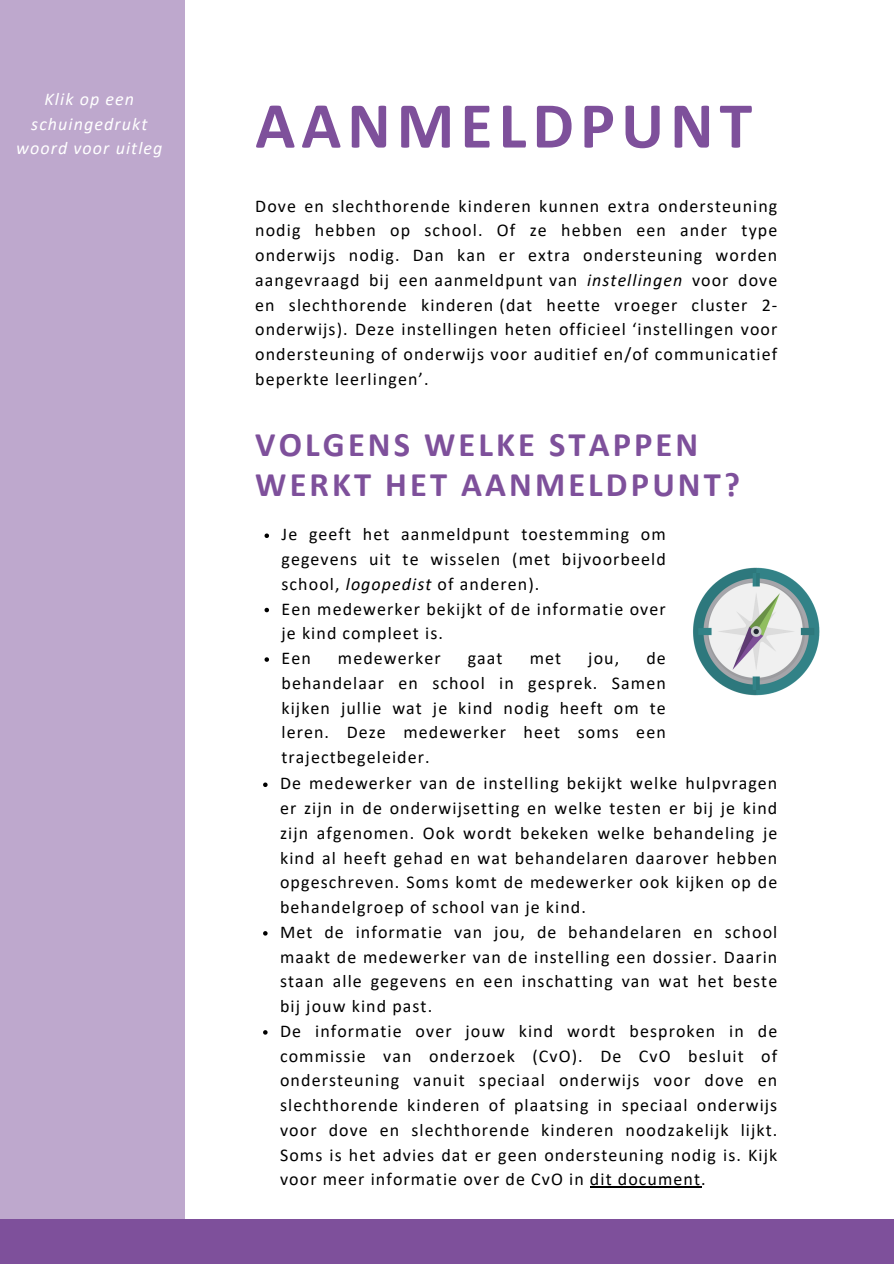
<style>
.page{position:relative;width:894px;height:1264px;background:#fff}
.page>*{position:absolute;margin:0;border:0;box-sizing:border-box;transform-origin:0 0}
.t1{font:700 66px "Calibri";letter-spacing:.09em;color:#7e509b}
.t2{font:700 34.5px/39.3px "Calibri";letter-spacing:.09em;color:#7e509b}
.t3{font:18px/24.8px "Calibri";letter-spacing:.06em;color:#000;text-align:justify}
.t4{font:italic 18px/24.8px "Calibri";letter-spacing:.06em;color:#fff;text-align:center}
.s1{font-style:italic}
</style>
<div class="page">
<div style="left:0;top:0;width:185px;height:1263px;background:#bea8cd"></div>
<div style="left:0;top:1219px;width:893px;height:44px;background:#7e509b"></div>
<img style="left:693px;top:568px;width:126px;height:127px">
<svg style="left:264px;top:533px;width:5px;height:5px"></svg>
<svg style="left:264px;top:607px;width:5px;height:5px"></svg>
<svg style="left:264px;top:657px;width:5px;height:4px"></svg>
<svg style="left:263px;top:782px;width:4px;height:5px"></svg>
<svg style="left:263px;top:931px;width:4px;height:4px"></svg>
<svg style="left:263px;top:1030px;width:4px;height:4px"></svg>
<hr style="left:590px;top:1186px;width:111px;height:1px;background:#000">
<p class="t4" style="left:16px;top:88px;width:148px">Klik op een schuingedrukt woord voor uitleg</p>
<p class="t1" style="left:255px;top:98px;width:498px">AANMELDPUNT</p>
<p class="t3" style="left:255px;top:195px;width:523px">Dove en slechthorende kinderen kunnen extra ondersteuning nodig hebben op school. Of ze hebben een ander type onderwijs nodig. Dan kan er extra ondersteuning worden aangevraagd bij een aanmeldpunt van <span class="s1">instellingen</span> voor dove en slechthorende kinderen (dat heette vroeger cluster 2- onderwijs). Deze instellingen heten officieel ‘instellingen voor ondersteuning of onderwijs voor auditief en/of communicatief beperkte leerlingen’.</p>
<p class="t2" style="left:255px;top:428px;width:486px">VOLGENS WELKE STAPPEN<br>WERKT HET AANMELDPUNT?</p>
<h1 class="t3" style="left:281px;top:523px;width:385px">Je geeft het aanmeldpunt toestemming om gegevens uit te wisselen (met bijvoorbeeld school, <span class="s1">logopedist</span> of anderen).</h1>
<p class="t3" style="left:281px;top:597px;width:385px">Een medewerker bekijkt of de informatie over je kind compleet is.</p>
<h2 class="t3" style="left:281px;top:647px;width:31px">Een</h2>
<h2 class="t3" style="left:338px;top:647px;width:104px">medewerker</h2>
<h2 class="t3" style="left:467px;top:647px;width:36px">gaat</h2>
<h2 class="t3" style="left:529px;top:647px;width:33px">met</h2>
<h2 class="t3" style="left:588px;top:647px;width:32px">jou,</h2>
<h2 class="t3" style="left:281px;top:647px;width:385px;text-indent:364px">de behandelaar en school in gesprek. Samen kijken jullie wat je kind nodig heeft om te leren. Deze medewerker heet soms een trajectbegeleider.</h2>
<p class="t3" style="left:280px;top:772px;width:498px">De medewerker van de instelling bekijkt welke hulpvragen er zijn in de onderwijsetting en welke testen er bij je kind zijn afgenomen. Ook wordt bekeken welke behandeling je kind al heeft gehad en wat behandelaren daarover hebben opgeschreven. Soms komt de medewerker ook kijken op de behandelgroep of school van je kind.</p>
<p class="t3" style="left:280px;top:921px;width:498px">Met de informatie van jou, de behandelaren en school maakt de medewerker van de instelling een dossier. Daarin staan alle gegevens en een inschatting van wat het beste bij jouw kind past.</p>
<p class="t3" style="left:280px;top:1020px;width:498px">De informatie over jouw kind wordt besproken in de commissie van onderzoek (CvO). De CvO besluit of ondersteuning vanuit speciaal onderwijs voor dove en slechthorende kinderen of plaatsing in speciaal onderwijs voor dove en slechthorende kinderen noodzakelijk lijkt.<br>Soms is het advies dat er geen ondersteuning nodig is. Kijk voor meer informatie over de CvO in dit document.</p>
</div>
